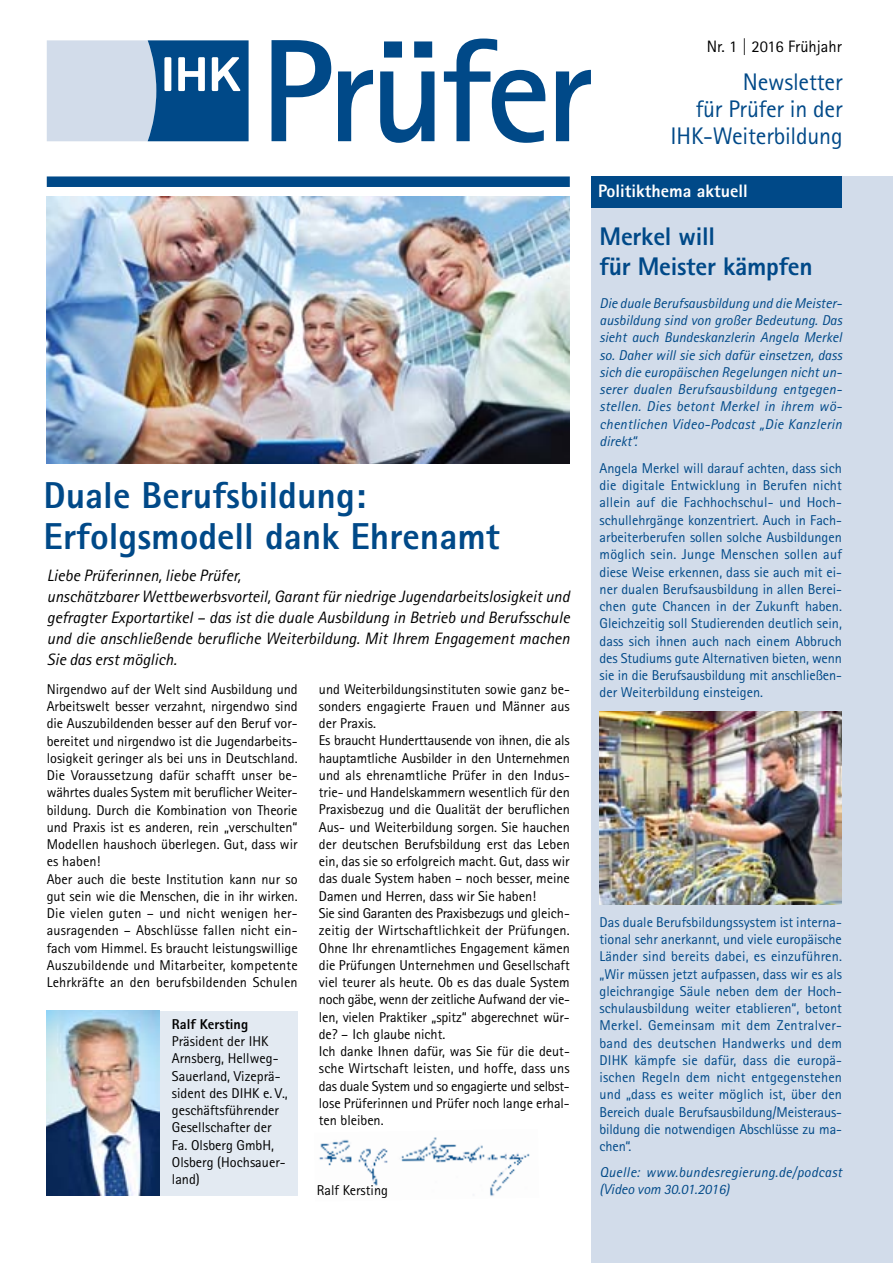
<style>
.page{position:relative;width:893px;height:1263px;background:#fff}
.page>*{position:absolute;margin:0;border:0;box-sizing:border-box;transform-origin:0 0}
.t1{font:700 146.4px "Agfa Rotis Sans Serif";letter-spacing:-.04em;color:#004988}
.t2{font:800 37.5px/40.5px "Agfa Rotis Sans Serif";color:#004988}
.t3{font:800 25.5px/29.2px "Agfa Rotis Sans Serif";letter-spacing:-.01em;color:#004988}
.t4{font:24px/27px "Agfa Rotis Sans Serif";letter-spacing:-.01em;color:#004988;text-align:right}
.t5{font:800 18px "Agfa Rotis Sans Serif";color:#fff}
.t6{font:italic 16.5px/21px "Agfa Rotis Sans Serif";color:#000}
.t7{font:16.5px "Agfa Rotis Sans Serif";color:#000}
.t8{font:14.25px/17.2px "Agfa Rotis Sans Serif";letter-spacing:-.005em;color:#000}
.t9{font:14.25px/17.2px "Agfa Rotis Sans Serif";letter-spacing:-.01em;color:#004988;text-align:justify}
.t10{font:italic 14.25px/17.2px "Agfa Rotis Sans Serif";letter-spacing:.02em;color:#004988}
.t11{font:800 14.25px "Agfa Rotis Sans Serif";color:#000}
</style>
<div class="page">
<div style="left:47px;top:176px;width:523px;height:11px;background:#004988"></div>
<div style="left:591px;top:176px;width:302px;height:1087px;background:#d2dcea"></div>
<svg style="left:47px;top:40px;width:202px;height:101px;background:#7fa2c3"></svg>
<div style="left:591px;top:176px;width:251px;height:32px;background:#004988"></div>
<div style="left:47px;top:1011px;width:251px;height:184px;background:#e3eaf2"></div>
<img style="left:47px;top:1011px;width:112px;height:184px">
<img style="left:319px;top:1137px;width:211px;height:60px">
<img style="left:600px;top:711px;width:242px;height:194px">
<img style="left:47px;top:197px;width:523px;height:266px">
<h1 class="t1" style="left:260px;top:-1px;width:336px">Prüfer</h1>
<p class="t7" style="left:707px;top:37px;width:137px">Nr. 1 | 2016 Frühjahr</p>
<h3 class="t4" style="left:670px;top:69px;width:174px">Newsletter<br>für Prüfer in der<br>IHK-Weiterbildung</h3>
<p class="t5" style="left:598px;top:180px;width:151px">Politikthema aktuell</p>
<h2 class="t2" style="left:44px;top:475px;width:458px">Duale Berufsbildung:<br>Erfolgsmodell dank Ehrenamt</h2>
<p class="t6" style="left:47px;top:565px;width:525px">Liebe Prüferinnen, liebe Prüfer,<br>unschätzbarer Wettbewerbsvorteil, Garant für niedrige Jugendarbeitslosigkeit und gefragter Exportartikel – das ist die duale Ausbildung in Betrieb und Berufsschule und die anschließende berufliche Weiterbildung. Mit Ihrem Engagement machen Sie das erst möglich.</p>
<p class="t8" style="left:47px;top:680px;width:252px">Nirgendwo auf der Welt sind Ausbildung und Arbeitswelt besser verzahnt, nirgendwo sind die Auszubildenden besser auf den Beruf vor&shy;bereitet und nirgendwo ist die Jugendarbeits&shy;losigkeit geringer als bei uns in Deutschland.<br>Die Voraussetzung dafür schafft unser be&shy;währtes duales System mit beruflicher Weiter&shy;bildung. Durch die Kombination von Theorie und Praxis ist es anderen, rein „verschulten“ Modellen haushoch überlegen. Gut, dass wir es haben!<br>Aber auch die beste Institution kann nur so gut sein wie die Menschen, die in ihr wirken.<br>Die vielen guten – und nicht wenigen her&shy;ausragenden – Abschlüsse fallen nicht ein&shy;fach vom Himmel. Es braucht leistungswillige Auszubildende und Mitarbeiter, kompetente Lehrkräfte an den berufsbildenden Schulen</p>
<p class="t11" style="left:172px;top:1015px;width:78px">Ralf Kersting</p>
<p class="t8" style="left:172px;top:1032px;width:117px">Präsident der IHK<br>Arnsberg, Hellweg-<br>Sauerland, Vizeprä&shy;sident des DIHK e. V., geschäftsführender<br>Gesellschafter der<br>Fa. Olsberg GmbH,<br>Olsberg (Hochsauer&shy;land)</p>
<p class="t8" style="left:319px;top:680px;width:252px">und Weiterbildungsinstituten sowie ganz be&shy;sonders engagierte Frauen und Männer aus der Praxis.<br>Es braucht Hunderttausende von ihnen, die als hauptamtliche Ausbilder in den Unternehmen und als ehrenamtliche Prüfer in den Indus&shy;trie- und Handelskammern wesentlich für den Praxisbezug und die Qualität der beruflichen Aus- und Weiterbildung sorgen. Sie hauchen der deutschen Berufsbildung erst das Leben ein, das sie so erfolgreich macht. Gut, dass wir das duale System haben – noch besser, meine Damen und Herren, dass wir Sie haben!<br>Sie sind Garanten des Praxisbezugs und gleich&shy;zeitig der Wirtschaftlichkeit der Prüfungen.<br>Ohne Ihr ehrenamtliches Engagement kämen die Prüfungen Unternehmen und Gesellschaft viel teurer als heute. Ob es das duale System noch gäbe, wenn der zeitliche Aufwand der vie&shy;len, vielen Praktiker „spitz“ abgerechnet wür&shy;de? – Ich glaube nicht.<br>Ich danke Ihnen dafür, was Sie für die deut&shy;sche Wirtschaft leisten, und hoffe, dass uns das duale System und so engagierte und selbst&shy;lose Prüferinnen und Prüfer noch lange erhal&shy;ten bleiben.</p>
<p class="t8" style="left:317px;top:1182px;width:73px">Ralf Kersting</p>
<h3 class="t3" style="left:600px;top:222px;width:215px">Merkel will<br>für Meister kämpfen</h3>
<p class="t10" style="left:600px;top:294px;width:244px;text-align:justify">Die duale Berufsausbildung und die Meister&shy;ausbildung sind von großer Bedeutung. Das sieht auch Bundeskanzlerin Angela Merkel so. Daher will sie sich dafür einsetzen, dass sich die europäischen Regelungen nicht un&shy;serer dualen Berufsausbildung entgegen&shy;stellen. Dies betont Merkel in ihrem wö&shy;chentlichen Video-Podcast „Die Kanzlerin direkt“.</p>
<p class="t9" style="left:600px;top:459px;width:244px">Angela Merkel will darauf achten, dass sich die digitale Entwicklung in Berufen nicht allein auf die Fachhochschul- und Hoch&shy;schullehrgänge konzentriert. Auch in Fach&shy;arbeiterberufen sollen solche Ausbildungen möglich sein. Junge Menschen sollen auf diese Weise erkennen, dass sie auch mit ei&shy;ner dualen Berufsausbildung in allen Berei&shy;chen gute Chancen in der Zukunft haben.<br>Gleichzeitig soll Studierenden deutlich sein, dass sich ihnen auch nach einem Abbruch des Studiums gute Alternativen bieten, wenn sie in die Berufsausbildung mit anschließen&shy;der Weiterbildung einsteigen.</p>
<p class="t9" style="left:600px;top:913px;width:244px">Das duale Berufsbildungssystem ist interna&shy;tional sehr anerkannt, und viele europäische Länder sind bereits dabei, es einzuführen. „Wir müssen jetzt aufpassen, dass wir es als gleichrangige Säule neben dem der Hoch&shy;schulausbildung weiter etablieren“, betont Merkel. Gemeinsam mit dem Zentralver&shy;band des deutschen Handwerks und dem DIHK kämpfe sie dafür, dass die europä&shy;ischen Regeln dem nicht entgegenstehen und „dass es weiter möglich ist, über den Bereich duale Berufsausbildung/Meisteraus&shy;bildung die notwendigen Abschlüsse zu ma&shy;chen“.</p>
<p class="t10" style="left:600px;top:1164px;width:244px">Quelle: www.bundesregierung.de/podcast (Video vom 30.01.2016)</p>
</div>
